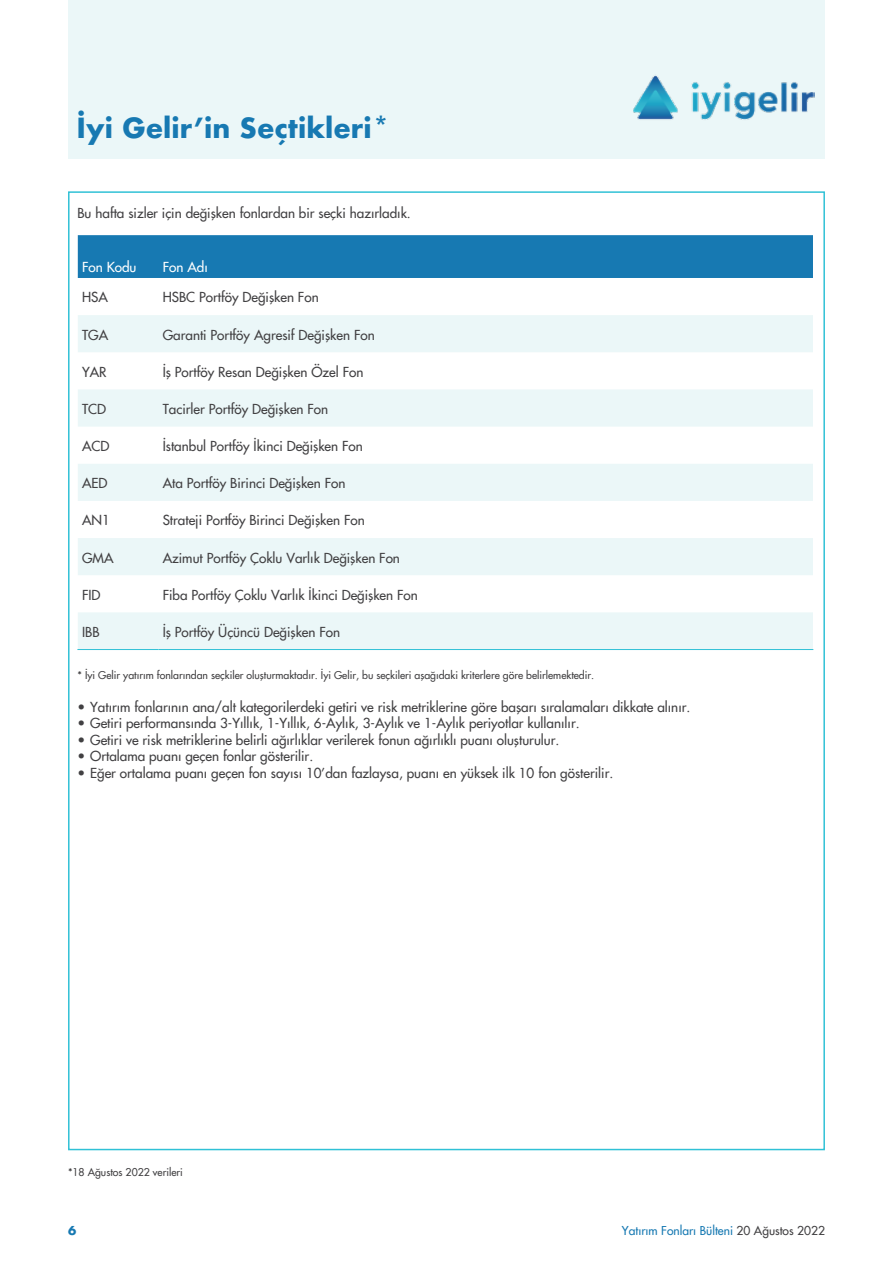
<style>
.page{position:relative;width:893px;height:1263px;background:#fff}
.page>*{position:absolute;margin:0;border:0;box-sizing:border-box;transform-origin:0 0}
.t1{font:700 27px "Futura";color:#1779b2}
.t2{font:13.5px "Futura";color:#414042}
.t3{font:13.5px "Futura";color:#fff}
.t4{font:12px "Futura";color:#1779b2}
.t5{font:700 12px "Futura";color:#1779b2}
.t6{font:10.5px "Futura";color:#414042}
.s1{color:#414042}
</style>
<div class="page">
<div style="left:68px;top:0;width:757px;height:158px;background:#ebf7f8"></div>
<img style="left:633px;top:75px;width:181px;height:45px">
<div style="left:68px;top:191px;width:757px;height:959px;background:#fff;border:2px solid #30c1d6"></div>
<div style="left:78px;top:235px;width:735px;height:43px;background:#1779b2"></div>
<svg style="left:78px;top:315px;width:735px;height:334px;fill:#ebf7f8"></svg>
<hr style="left:77px;top:649px;width:81px;height:1px;background:#30c1d6">
<hr style="left:158px;top:649px;width:655px;height:1px;background:#30c1d6">
<h1 class="t1" style="left:77px;top:109px;width:315px">İyi Gelir’in Seçtikleri*</h1>
<p class="t2" style="left:77px;top:204px;width:335px">Bu hafta sizler için değişken fonlardan bir seçki hazırladık.</p>
<p class="t3" style="left:82px;top:258px;width:56px">Fon Kodu</p>
<p class="t3" style="left:163px;top:258px;width:47px">Fon Adı</p>
<p class="t2" style="left:82px;top:289px;width:27px">HSA</p>
<p class="t2" style="left:163px;top:289px;width:158px">HSBC Portföy Değişken Fon</p>
<p class="t2" style="left:82px;top:326px;width:28px">TGA</p>
<p class="t2" style="left:163px;top:326px;width:214px">Garanti Portföy Agresif Değişken Fon</p>
<p class="t2" style="left:82px;top:363px;width:26px">YAR</p>
<p class="t2" style="left:163px;top:363px;width:202px">İş Portföy Resan Değişken Özel Fon</p>
<p class="t2" style="left:82px;top:400px;width:26px">TCD</p>
<p class="t2" style="left:163px;top:400px;width:167px">Tacirler Portföy Değişken Fon</p>
<p class="t2" style="left:82px;top:437px;width:29px">ACD</p>
<p class="t2" style="left:163px;top:437px;width:202px">İstanbul Portföy İkinci Değişken Fon</p>
<p class="t2" style="left:82px;top:474px;width:27px">AED</p>
<p class="t2" style="left:163px;top:474px;width:184px">Ata Portföy Birinci Değişken Fon</p>
<p class="t2" style="left:82px;top:512px;width:29px">AN1</p>
<p class="t2" style="left:163px;top:512px;width:204px">Strateji Portföy Birinci Değişken Fon</p>
<p class="t2" style="left:82px;top:549px;width:33px">GMA</p>
<p class="t2" style="left:163px;top:549px;width:239px">Azimut Portföy Çoklu Varlık Değişken Fon</p>
<p class="t2" style="left:82px;top:586px;width:20px">FID</p>
<p class="t2" style="left:163px;top:586px;width:257px">Fiba Portföy Çoklu Varlık İkinci Değişken Fon</p>
<p class="t2" style="left:82px;top:623px;width:19px">IBB</p>
<p class="t2" style="left:163px;top:623px;width:179px">İş Portföy Üçüncü Değişken Fon</p>
<p class="t6" style="left:77px;top:668px;width:518px">* İyi Gelir yatırım fonlarından seçkiler oluşturmaktadır. İyi Gelir, bu seçkileri aşağıdaki kriterlere göre belirlemektedir.</p>
<p class="t2" style="left:77px;top:698px;width:614px">• Yatırım fonlarının ana/alt kategorilerdeki getiri ve risk metriklerine göre başarı sıralamaları dikkate alınır.</p>
<p class="t2" style="left:77px;top:715px;width:504px">• Getiri performansında 3-Yıllık, 1-Yıllık, 6-Aylık, 3-Aylık ve 1-Aylık periyotlar kullanılır.</p>
<p class="t2" style="left:77px;top:731px;width:483px">• Getiri ve risk metriklerine belirli ağırlıklar verilerek fonun ağırlıklı puanı oluşturulur.</p>
<p class="t2" style="left:77px;top:748px;width:237px">• Ortalama puanı geçen fonlar gösterilir.</p>
<p class="t2" style="left:77px;top:764px;width:537px">• Eğer ortalama puanı geçen fon sayısı 10’dan fazlaysa, puanı en yüksek ilk 10 fon gösterilir.</p>
<p class="t6" style="left:68px;top:1165px;width:116px">*18 Ağustos 2022 verileri</p>
<p class="t5" style="left:68px;top:1222px;width:10px">6</p>
<p class="t4" style="left:622px;top:1223px;width:205px">Yatırım Fonları Bülteni <span class="s1">20 Ağustos 2022</span></p>
</div>
